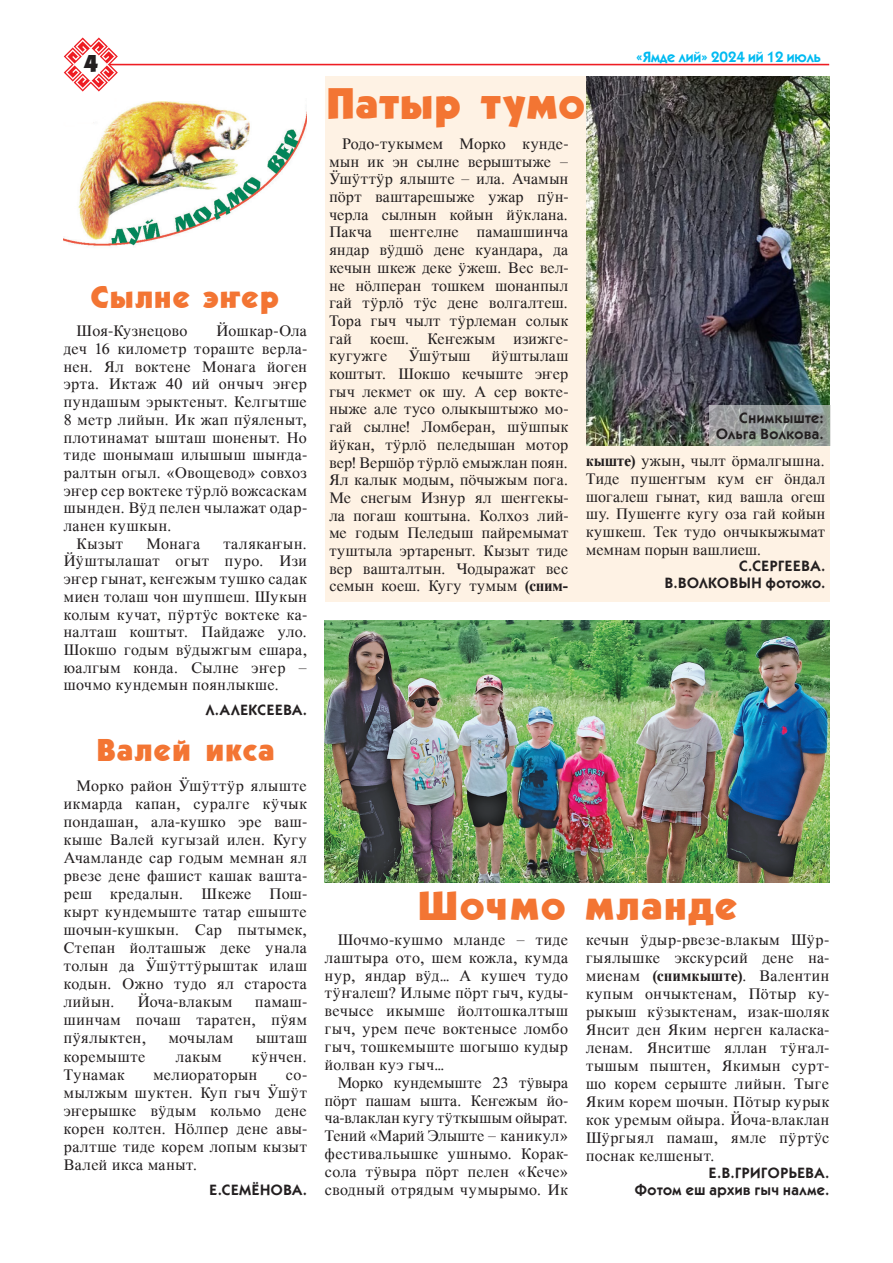
<style>
.page{position:relative;width:893px;height:1263px;background:#fff}
.page>*{position:absolute;margin:0;border:0;box-sizing:border-box;transform-origin:0 0}
.Заголовок{font:700 42px "Kabel";letter-spacing:-.085em;color:#f37533}
.Заголовок-2{font:700 39px "Kabel";letter-spacing:-.055em;color:#f37533}
.Заголовок-3{font:700 30px "Kabel";letter-spacing:-.05em;color:#f37533}
.t1{font:700 23.1px "Kabel";color:#231f20}
.Основной_текст{font:15.75px/17.7px "Time";letter-spacing:.03em;color:#231f20;text-align:justify}
.Подпись_автора{font:700 15px/16.5px "Kabel CTT";letter-spacing:.035em;color:#231f20;text-align:right}
.t2{font:700 15px "Kabel CTT";letter-spacing:-.01em;color:#00baf1}
.s1{font-weight:700}
</style>
<div class="page">
<div style="left:325px;top:77px;width:504px;height:525px;background:#fef2e4"></div>
<img style="left:64px;top:101px;width:243px;height:146px">
<img style="left:325px;top:620px;width:504px;height:263px">
<img style="left:586px;top:77px;width:243px;height:369px">
<svg style="left:709px;top:405px;width:121px;height:41px;background:#979e9a"></svg>
<hr style="left:110px;top:64px;width:719px;height:1px;background:#ee1d23">
<svg style="left:64px;top:38px;width:54px;height:54px"></svg>
<h3 class="t1" style="left:82px;top:50px;width:18px">4</h3>
<p class="Заголовок-3" style="left:90px;top:279px;width:192px">Сылне э‰ер</p>
<p class="Основной_текст" style="left:64px;top:322px;width:245px;text-indent:153px">Йошкар-Ола деч 16 километр тораште верла&shy;нен. Ял воктене Монага йоген эрта. Иктаж 40 ий ончыч э‰ер пундашым эрыктеныт. Келгытше 8 метр лийын. Ик жап пўяленыт, плотинамат ышташ шоненыт. Но тиде шонымаш илышыш шы‰да&shy;ралтын огыл. «Овощевод» совхоз э‰ер сер воктеке тўрлє вожсаскам шынден. Вўд пелен чылажат одар&shy;ланен кушкын.</p>
<p class="Основной_текст" style="left:77px;top:535px;width:48px">Кызыт</p>
<p class="Основной_текст" style="left:147px;top:535px;width:55px">Монага</p>
<p class="Основной_текст" style="left:77px;top:322px;width:112px">Шоя-Кузнецово</p>
<p class="Основной_текст" style="left:64px;top:535px;width:245px;text-indent:160px">таляка‰ын.<br>Йўштылашат огыт пуро. Изи э‰ер гынат, ке‰ежым тушко садак миен толаш чон шупшеш. Шукын колым кучат, пўртўс воктеке ка&shy;налташ коштыт. Пайдаже уло.<br>Шокшо годым вўдыжгым ешара, юалгым конда. Сылне э‰ер – шочмо кундемын поянлыкше.</p>
<p class="Подпись_автора" style="left:206px;top:702px;width:103px">Л.АЛЕКСЕЕВА.</p>
<p class="Заголовок-3" style="left:95px;top:732px;width:181px">Валей икса</p>
<p class="Основной_текст" style="left:64px;top:776px;width:245px;text-indent:13px">Морко район ™шўттўр ялыште икмарда капан, суралге кўчык пондашан, ала-кушко эре ваш&shy;кыше Валей кугызай илен. Кугу Ачамланде сар годым мемнан ял рвезе дене фашист кашак вашта&shy;реш кредалын. Шкеже Пош&shy;кырт кундемыште татар ешыште шочын-кушкын. Сар пытымек, Степан йолташыж деке унала толын да ™шўттўрыштак илаш кодын. Ожно тудо ял староста лийын.</p>
<p class="Основной_текст" style="left:138px;top:993px;width:96px">Йоча-влакым</p>
<p class="Основной_текст" style="left:64px;top:993px;width:245px;text-indent:191px">памаш&shy;шинчам почаш таратен, пўям пўялыктен,</p>
<p class="Основной_текст" style="left:169px;top:1029px;width:66px">мочылам</p>
<p class="Основной_текст" style="left:256px;top:1029px;width:52px">ышташ</p>
<p class="Основной_текст" style="left:64px;top:1047px;width:83px">коремыште</p>
<p class="Основной_текст" style="left:176px;top:1047px;width:47px">лакым</p>
<p class="Основной_текст" style="left:252px;top:1047px;width:56px">кўнчен.</p>
<p class="Основной_текст" style="left:64px;top:1065px;width:62px">Тунамак</p>
<p class="Основной_текст" style="left:153px;top:1065px;width:105px">мелиораторын</p>
<p class="Основной_текст" style="left:64px;top:1065px;width:245px;text-indent:222px">со&shy;мылжым шуктен. Куп гыч ™шўт э‰ерышке вўдым кольмо дене корен колтен. Нєлпер дене авы&shy;ралтше тиде корем лопым кызыт Валей икса маныт.</p>
<p class="Подпись_автора" style="left:210px;top:1182px;width:99px">Е.СЕМЁНОВА.</p>
<p class="Заголовок" style="left:324px;top:77px;width:264px">Патыр тумо</p>
<p class="t2" style="left:636px;top:49px;width:186px">«Ямде лий» 2024 ий 12 июль</p>
<p class="Основной_текст" style="left:329px;top:135px;width:240px;text-indent:13px">Родо-тукымем Морко кунде&shy;мын ик эн сылне верыштыже – ™шўттўр ялыште – ила. Ачамын пєрт ваштарешыже ужар пўн&shy;черла сылнын койын йўклана.<br>Пакча ше‰гелне памашшинча яндар вўдшє дене куандара, да кечын шкеж деке ўжеш. Вес вел&shy;не нєлперан тошкем шонанпыл гай тўрлє тўс дене волгалтеш.<br>Тора гыч чылт тўрлеман солык гай коеш. Ке‰ежым изижге&shy;кугужге</p>
<p class="Основной_текст" style="left:409px;top:347px;width:63px">™шўтыш</p>
<p class="Основной_текст" style="left:329px;top:347px;width:240px;text-indent:163px">йўштылаш коштыт. Шокшо кечыште э‰ер гыч лекмет ок шу. А сер вокте&shy;ныже але тусо олыкыштыжо мо&shy;гай сылне! Ломберан, шўшпык йўкан, тўрлє пеледышан мотор вер! Вершєр тўрлє емыжлан поян.<br>Ял калык модым, пєчыжым пога.<br>Ме снегым Изнур ял ше‰гекы&shy;ла погаш коштына. Колхоз лий&shy;ме годым Пеледыш пайремымат туштыла эртареныт. Кызыт тиде вер вашталтын. Чодыражат вес семын коеш. Кугу тумым <span class="s1">(сним-</span></p>
<p class="Подпись_автора" style="left:716px;top:409px;width:109px">Снимкыште:<br>Ольга Волкова.</p>
<p class="Основной_текст" style="left:586px;top:452px;width:240px"><span class="s1">кыште)</span> ужын, чылт єрмалгышна.<br>Тиде пуше‰гым кум е‰ єндал шогалеш гынат, кид вашла огеш шу. Пуше‰ге кугу оза гай койын кушкеш. Тек тудо ончыкыжымат мемнам порын вашлиеш.</p>
<p class="Подпись_автора" style="left:739px;top:558px;width:87px">С.СЕРГЕЕВА.</p>
<p class="Подпись_автора" style="left:665px;top:574px;width:162px">В.ВОЛКОВЫН фотожо.</p>
<p class="Заголовок-2" style="left:416px;top:881px;width:324px">Шочмо мланде</p>
<p class="Основной_текст" style="left:325px;top:931px;width:245px;text-indent:13px">Шочмо-кушмо мланде – тиде лаштыра ото, шем кожла, кумда нур, яндар вўд… А кушеч тудо тў‰алеш? Илыме пєрт гыч, куды&shy;вечысе икымше йолтошкалтыш гыч, урем пече воктенысе ломбо гыч, тошкемыште шогышо кудыр йолван куэ гыч…</p>
<p class="Основной_текст" style="left:325px;top:1074px;width:245px;text-indent:13px">Морко кундемыште 23 тўвыра пєрт пашам ышта. Ке‰ежым йо&shy;ча-влаклан кугу тўткышым ойырат.<br>Тений «Марий Элыште – каникул» фестивальышке ушнымо. Корак&shy;сола тўвыра пєрт пелен «Кече» сводный отрядым чумырымо. Ик</p>
<p class="Основной_текст" style="left:586px;top:931px;width:245px">кечын ўдыр-рвезе-влакым Шўр&shy;гыялышке экскурсий дене на&shy;миенам <span class="s1">(снимкыште)</span>. Валентин купым ончыктенам, Пєтыр ку&shy;рыкыш кўзыктенам, изак-шоляк Янсит ден Яким нерген каласка&shy;ленам. Янситше яллан тў‰ал&shy;тышым пыштен, Якимын сурт&shy;шо корем серыште лийын. Тыге Яким корем шочын. Пєтыр курык кок уремым ойыра. Йоча-влаклан Шўргыял памаш, ямле пўртўс поснак келшеныт.</p>
<p class="Подпись_автора" style="left:709px;top:1164px;width:122px">Е.В.ГРИГОРЬЕВА.</p>
<p class="Подпись_автора" style="left:635px;top:1181px;width:196px">Фотом еш архив гыч налме.</p>
</div>
